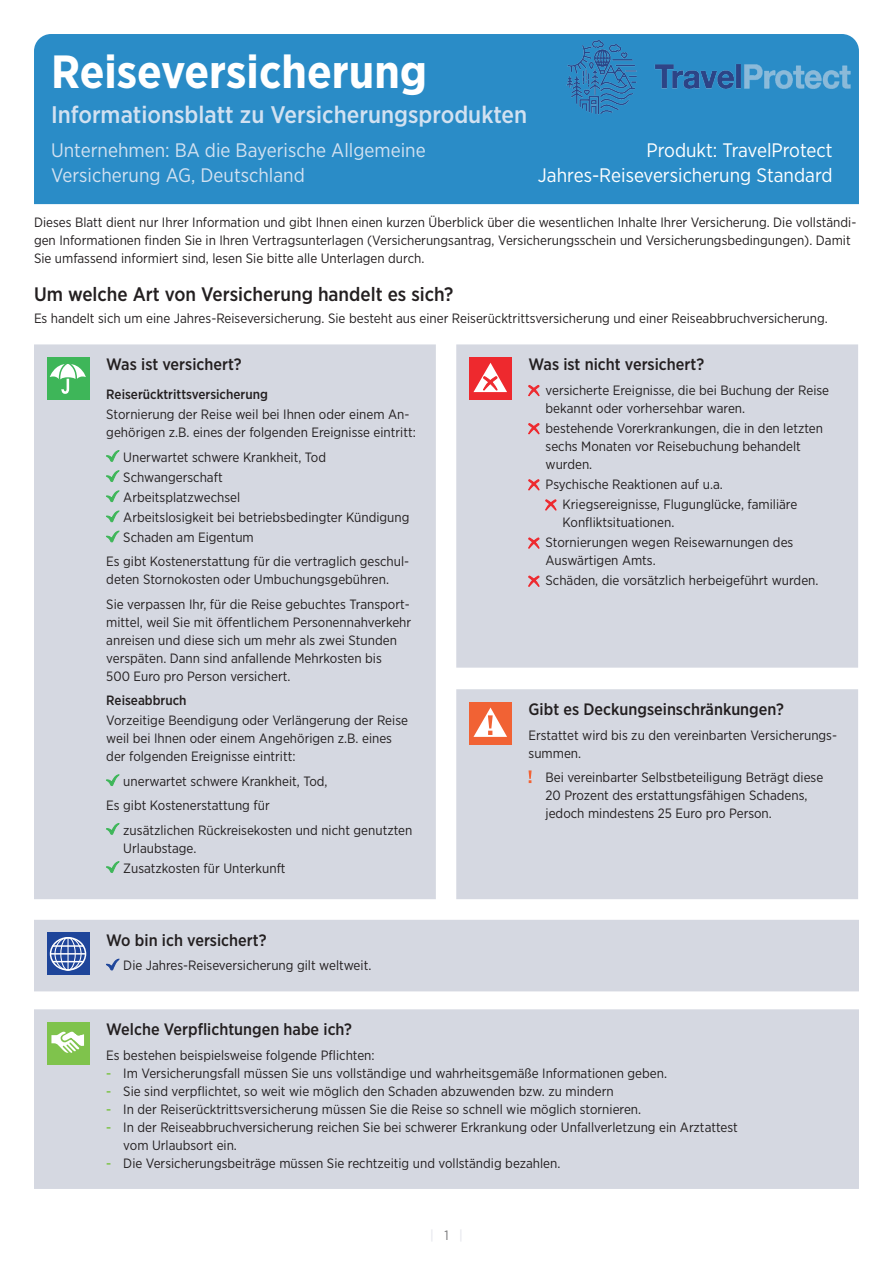
<style>
.page{position:relative;width:893px;height:1263px;background:#fff}
.page>*{position:absolute;margin:0;border:0;box-sizing:border-box;transform-origin:0 0}
.t1{font:700 46.5px "Gotham Narrow";color:#fff}
.t2{font:500 24px "Gotham Narrow";color:#d2e1f1}
.t3{font:19.5px "Gotham Narrow";color:#d2e1f1}
.t4{font:19.5px "Gotham Narrow";color:#fff}
.t5{font:500 19.5px "Gotham Narrow";color:#231f20}
.t6{font:500 16.5px "Gotham Narrow";color:#231f20}
.t7{font:13.5px/18px "Gotham Narrow";color:#231f20}
.t8{font:500 13.5px "Gotham Narrow";color:#231f20}
.s1{font-weight:500;color:#7fc34c}
</style>
<div class="page">
<div style="left:34px;top:344px;width:402px;height:555px;background:#d5d8e1"></div>
<div style="left:47px;top:357px;width:42px;height:43px;background:#3eb659"></div>
<svg style="left:50px;top:364px;width:36px;height:30px"></svg>
<svg style="left:106px;top:450px;width:14px;height:12px"></svg>
<svg style="left:106px;top:470px;width:14px;height:12px"></svg>
<svg style="left:106px;top:490px;width:14px;height:12px"></svg>
<svg style="left:106px;top:510px;width:14px;height:12px"></svg>
<svg style="left:106px;top:530px;width:14px;height:12px"></svg>
<svg style="left:106px;top:774px;width:14px;height:12px"></svg>
<svg style="left:106px;top:823px;width:14px;height:11px"></svg>
<svg style="left:106px;top:861px;width:14px;height:12px"></svg>
<div style="left:456px;top:344px;width:402px;height:324px;background:#d5d8e1"></div>
<div style="left:469px;top:357px;width:43px;height:43px;background:#ee292e"></div>
<svg style="left:473px;top:363px;width:34px;height:29px"></svg>
<svg style="left:528px;top:385px;width:11px;height:11px"></svg>
<svg style="left:528px;top:423px;width:11px;height:11px"></svg>
<svg style="left:528px;top:479px;width:11px;height:11px"></svg>
<svg style="left:545px;top:499px;width:11px;height:11px"></svg>
<svg style="left:528px;top:538px;width:11px;height:10px"></svg>
<svg style="left:528px;top:576px;width:11px;height:11px"></svg>
<div style="left:456px;top:689px;width:402px;height:210px;background:#d5d8e1"></div>
<div style="left:469px;top:702px;width:43px;height:42px;background:#f16234"></div>
<svg style="left:473px;top:707px;width:34px;height:30px"></svg>
<svg style="left:529px;top:770px;width:3px;height:13px"></svg>
<div style="left:34px;top:34px;width:825px;height:170px;background:#2a8cc7"></div>
<div style="left:34px;top:920px;width:825px;height:71px;background:#d5d8e1"></div>
<svg style="left:47px;top:932px;width:42px;height:43px"></svg>
<svg style="left:66px;top:947px;width:4px;height:18px"></svg>
<hr style="left:50px;top:953px;width:36px;height:1px;background:#fff">
<hr style="left:52px;top:945px;width:32px;height:2px;background:#fff">
<hr style="left:52px;top:961px;width:32px;height:1px;background:#fff">
<div style="left:50px;top:937px;width:36px;height:34px;border:2px solid #fff;border-radius:50%"></div>
<hr style="left:68px;top:937px;width:1px;height:33px;background:#fff">
<div style="left:54px;top:937px;width:28px;height:33px;border:1px solid #fff;border-radius:50%"></div>
<div style="left:60px;top:937px;width:16px;height:33px;border:1px solid #fff;border-radius:50%"></div>
<svg style="left:106px;top:958px;width:14px;height:12px"></svg>
<div style="left:34px;top:1009px;width:825px;height:180px;background:#d5d8e1"></div>
<div style="left:47px;top:1022px;width:42px;height:42px;background:#7fc34c"></div>
<svg style="left:51px;top:1031px;width:33px;height:22px"></svg>
<img style="left:563px;top:37px;width:291px;height:81px">
<h1 class="t1" style="left:51px;top:42px;width:378px">Reiseversicherung</h1>
<h2 class="t2" style="left:51px;top:99px;width:478px">Informationsblatt zu Versicherungsprodukten</h2>
<h3 class="t3" style="left:51px;top:138px;width:376px">Unternehmen: BA die Bayerische Allgemeine</h3>
<h3 class="t4" style="left:646px;top:138px;width:188px">Produkt: TravelProtect</h3>
<h3 class="t3" style="left:51px;top:163px;width:255px">Versicherung AG, Deutschland</h3>
<h3 class="t4" style="left:538px;top:163px;width:296px">Jahres-Reiseversicherung Standard</h3>
<p class="t7" style="left:34px;top:213px;width:824px">Dieses Blatt dient nur Ihrer Information und gibt Ihnen einen kurzen Überblick über die wesentlichen Inhalte Ihrer Versicherung. Die vollständi&shy;gen Informationen finden Sie in Ihren Vertragsunterlagen (Versicherungsantrag, Versicherungsschein und Versicherungsbedingungen). Damit<br>Sie umfassend informiert sind, lesen Sie bitte alle Unterlagen durch.</p>
<h3 class="t5" style="left:34px;top:282px;width:421px">Um welche Art von Versicherung handelt es sich?</h3>
<p class="t7" style="left:34px;top:309px;width:795px">Es handelt sich um eine Jahres-Reiseversicherung. Sie besteht aus einer Reiserücktrittsversicherung und einer Reiseabbruchversicherung.</p>
<p class="t6" style="left:106px;top:354px;width:137px">Was ist versichert?</p>
<p class="t8" style="left:106px;top:386px;width:163px">Reiserücktrittsversicherung</p>
<p class="t7" style="left:106px;top:405px;width:311px">Stornierung der Reise weil bei Ihnen oder einem An&shy;gehörigen z.B. eines der folgenden Ereignisse eintritt:</p>
<p class="t7" style="left:123px;top:446px;width:288px;line-height:20.1px">Unerwartet schwere Krankheit, Tod<br>Schwangerschaft<br>Arbeitsplatzwechsel<br>Arbeitslosigkeit bei betriebsbedingter Kündigung<br>Schaden am Eigentum</p>
<p class="t7" style="left:106px;top:552px;width:304px">Es gibt Kostenerstattung für die vertraglich geschul&shy;deten Stornokosten oder Umbuchungsgebühren.</p>
<p class="t7" style="left:106px;top:595px;width:306px">Sie verpassen Ihr, für die Reise gebuchtes Transport&shy;mittel, weil Sie mit öffentlichem Personennahverkehr anreisen und diese sich um mehr als zwei Stunden verspäten. Dann sind anfallende Mehrkosten bis<br>500 Euro pro Person versichert.</p>
<p class="t8" style="left:106px;top:692px;width:82px">Reiseabbruch</p>
<p class="t7" style="left:106px;top:711px;width:303px">Vorzeitige Beendigung oder Verlängerung der Reise weil bei Ihnen oder einem Angehörigen z.B. eines der folgenden Ereignisse eintritt:</p>
<p class="t7" style="left:106px;top:768px;width:223px;line-height:24.5px;text-indent:17px">unerwartet schwere Krankheit, Tod,<br>Es gibt Kostenerstattung für</p>
<p class="t7" style="left:123px;top:820px;width:291px">zusätzlichen Rückreisekosten und nicht genutzten<br>Urlaubstage.</p>
<p class="t7" style="left:123px;top:859px;width:164px">Zusatzkosten für Unterkunft</p>
<p class="t6" style="left:106px;top:929px;width:162px">Wo bin ich versichert?</p>
<p class="t7" style="left:123px;top:956px;width:250px">Die Jahres-Reiseversicherung gilt weltweit.</p>
<p class="t6" style="left:529px;top:354px;width:177px">Was ist nicht versichert?</p>
<p class="t7" style="left:546px;top:381px;width:285px">versicherte Ereignisse, die bei Buchung der Reise bekannt oder vorhersehbar waren.</p>
<p class="t7" style="left:546px;top:419px;width:279px">bestehende Vorerkrankungen, die in den letzten sechs Monaten vor Reisebuchung behandelt wurden.</p>
<p class="t7" style="left:563px;top:474px;width:236px;line-height:20.1px;text-indent:-17px">Psychische Reaktionen auf u.a.<br>Kriegsereignisse, Flugunglücke, familiäre</p>
<p class="t7" style="left:546px;top:512px;width:249px;line-height:20.1px;text-indent:17px">Konfliktsituationen.<br>Stornierungen wegen Reisewarnungen des</p>
<p class="t7" style="left:546px;top:550px;width:274px;line-height:20.1px">Auswärtigen Amts.<br>Schäden, die vorsätzlich herbeigeführt wurden.</p>
<p class="t6" style="left:529px;top:699px;width:257px">Gibt es Deckungseinschränkungen?</p>
<p class="t7" style="left:529px;top:725px;width:310px">Erstattet wird bis zu den vereinbarten Versicherungs&shy;summen.</p>
<p class="t7" style="left:546px;top:768px;width:279px">Bei vereinbarter Selbstbeteiligung Beträgt diese<br>20 Prozent des erstattungsfähigen Schadens, jedoch mindestens 25 Euro pro Person.</p>
<p class="t6" style="left:106px;top:1019px;width:247px">Welche Verpflichtungen habe ich?</p>
<p class="t7" style="left:106px;top:1046px;width:270px">Es bestehen beispielsweise folgende Pflichten:</p>
<p class="t7" style="left:106px;top:1064px;width:562px"><span class="s1">-</span> Im Versicherungsfall müssen Sie uns vollständige und wahrheitsgemäße Informationen geben.</p>
<p class="t7" style="left:106px;top:1082px;width:509px"><span class="s1">-</span> Sie sind verpflichtet, so weit wie möglich den Schaden abzuwenden bzw. zu mindern</p>
<p class="t7" style="left:106px;top:1100px;width:536px"><span class="s1">-</span> In der Reiserücktrittsversicherung müssen Sie die Reise so schnell wie möglich stornieren.</p>
<p class="t7" style="left:123px;top:1118px;width:616px;text-indent:-17px"><span class="s1">-</span> In der Reiseabbruchversicherung reichen Sie bei schwerer Erkrankung oder Unfallverletzung ein Arztattest vom Urlaubsort ein.</p>
<p class="t7" style="left:106px;top:1153px;width:456px"><span class="s1">-</span> Die Versicherungsbeiträge müssen Sie rechtzeitig und vollständig bezahlen.</p>
</div>
